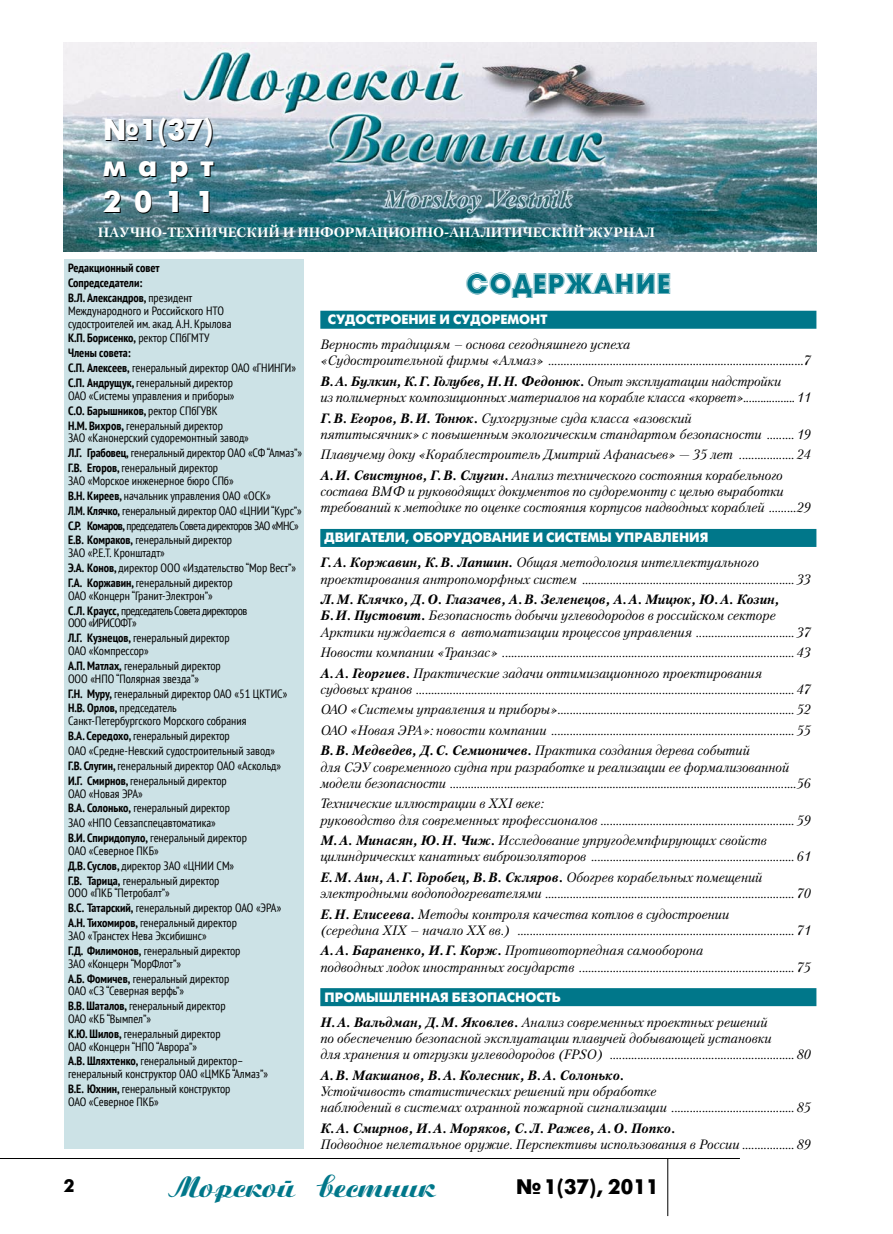
<style>
.page{position:relative;width:893px;height:1234px;background:#fff}
.page>*{position:absolute;margin:0;border:0;box-sizing:border-box;transform-origin:0 0}
.t1{font:700 30px/36px "Futuris C";letter-spacing:.405em;color:#fff;text-align:justify}
.t2{font:800 28.5px "a Avante Titul Gr";color:#00778a}
.t3{font:25.5px "Boyarsky C";letter-spacing:-.05em;color:#00778a}
.t4{font:700 21px "Futuris C";color:#000}
.t5{font:italic 13.5px/16.2px "Petersburg C";color:#000}
.t6{font:700 13.5px "Futuris C";color:#fff}
.t7{font:italic 700 13.5px "Petersburg C";color:#000}
.t8{font:700 13.5px "Petersburg C";color:#fff}
.t9{font:condensed 12px/14.9px "PT Sans";color:#000}
.t10{font:condensed 12px/14.9px "PT Sans";letter-spacing:-.04em;color:#000}
.t11{font:700 condensed 12px/14.9px "PT Sans";color:#000}
.s1{font-weight:400}
.s2{font-weight:700}
</style>
<div class="page">
<hr style="left:0;top:1157px;width:740px;height:1px;background:#000">
<hr style="left:667px;top:1158px;width:1px;height:57px;background:#000">
<div style="left:320px;top:310px;width:496px;height:18px;background:#00778a"></div>
<div style="left:320px;top:529px;width:496px;height:18px;background:#00778a"></div>
<div style="left:320px;top:987px;width:496px;height:18px;background:#00778a"></div>
<img style="left:64px;top:43px;width:752px;height:208px">
<div style="left:64px;top:259px;width:239px;height:889px;background:#cce2e6"></div>
<h1 class="t1" style="left:103px;top:113px;width:112px">№1(37) март 2011</h1>
<p class="t8" style="left:98px;top:224px;width:558px">Научно-технический и информационно-аналитический журнал</p>
<p class="t11" style="left:68px;top:260px;width:126px">Редакционный совет<br>Сопредседатели:<br>В.Л. Александров, <span class="s1">президент</span></p>
<p class="t9" style="left:68px;top:304px;width:165px;line-height:12.8px">Международного и Российского НТО судостроителей им. акад. А.Н. Крылова</p>
<p class="t9" style="left:68px;top:330px;width:230px"><span class="s2">К.П. Борисенко,</span> ректор СПбГМТУ<br><span class="s2">Члены совета:<br>С.П. Алексеев,</span> генеральный директор ОАО «ГНИНГИ» <span class="s2">С.П. Андрущук,</span> генеральный директор</p>
<p class="t9" style="left:68px;top:388px;width:168px">ОАО «Системы управления и приборы»<br><span class="s2">С.О. Барышников,</span> ректор СПбГУВК<br><span class="s2">Н.М. Вихров,</span> генеральный директор</p>
<p class="t9" style="left:68px;top:430px;width:236px">ЗАО «Канонерский судоремонтный завод»<br><span class="s2">Л.Г. Грабовец,</span> генеральный директор ОАО «СФ “Алмаз”»<br><span class="s2">Г.В. Егоров,</span> генеральный директор</p>
<p class="t9" style="left:68px;top:473px;width:235px">ЗАО «Морское инженерное бюро СПб»<br><span class="s2">В.Н. Киреев,</span> начальник управления ОАО «ОСК»<br><span class="s2">Л.М. Клячко,</span> генеральный директор ОАО «ЦНИИ “Курс”» <span class="s2">С.Р. Комаров,</span> председатель Совета директоров ЗАО «МНС» <span class="s2">Е.В. Комраков,</span> генеральный директор</p>
<p class="t9" style="left:68px;top:545px;width:230px">ЗАО «Р.Е.Т. Кронштадт»<br><span class="s2">Э.А. Конов,</span> директор ООО «Издательство “Мор Вест”»<br><span class="s2">Г.А. Коржавин,</span> генеральный директор</p>
<p class="t10" style="left:68px;top:587px;width:181px">ОАО «Концерн “Гранит-Электрон”»<br><span class="s2">С.Л. Краусс,</span> председатель Совета директоров</p>
<p class="t9" style="left:68px;top:615px;width:163px">ООО «ИРИСОФТ»<br><span class="s2">Л.Г. Кузнецов,</span> генеральный директор</p>
<p class="t9" style="left:68px;top:643px;width:154px">ОАО «Компрессор»<br><span class="s2">А.П. Матлах,</span> генеральный директор</p>
<p class="t9" style="left:68px;top:670px;width:221px">ООО «НПО “Полярная звезда”»<br><span class="s2">Г.Н. Муру,</span> генеральный директор ОАО «51 ЦКТИС»<br><span class="s2">Н.В. Орлов,</span> председатель</p>
<p class="t9" style="left:68px;top:713px;width:214px">Санкт-Петербургского Морского собрания<br><span class="s2">В.А. Середохо,</span> генеральный директор<br>ОАО «Средне-Невский судостроительный завод» <span class="s2">Г.В. Слугин,</span> генеральный директор ОАО «Аскольд» <span class="s2">И.Г. Смирнов,</span> генеральный директор</p>
<p class="t9" style="left:68px;top:785px;width:180px">ОАО «Новая ЭРА»<br><span class="s2">В.А. Солонько,</span> генеральный директор<br>ЗАО «НПО Севзапспецавтоматика»<br><span class="s2">В.И. Спиридопуло,</span> генеральный директор</p>
<p class="t9" style="left:68px;top:842px;width:168px">ОАО «Северное ПКБ»<br><span class="s2">Д.В. Суслов,</span> директор ЗАО «ЦНИИ СМ»<br><span class="s2">Г.В. Тарица,</span> генеральный директор</p>
<p class="t9" style="left:68px;top:885px;width:215px">ООО «ПКБ “Петробалт”»<br><span class="s2">В.С. Татарский,</span> генеральный директор ОАО «ЭРА»<br><span class="s2">А.Н. Тихомиров,</span> генеральный директор</p>
<p class="t9" style="left:68px;top:927px;width:174px">ЗАО «Транстех Нева Эксибишнс»<br><span class="s2">Г.Д. Филимонов,</span> генеральный директор</p>
<p class="t9" style="left:68px;top:955px;width:163px">ЗАО «Концерн “МорФлот”»<br><span class="s2">А.Б. Фомичев,</span> генеральный директор</p>
<p class="t9" style="left:68px;top:983px;width:159px">ОАО «СЗ “Северная верфь”»<br><span class="s2">В.В. Шаталов,</span> генеральный директор</p>
<p class="t9" style="left:68px;top:1010px;width:154px">ОАО «КБ “Вымпел”»<br><span class="s2">К.Ю. Шилов,</span> генеральный директор</p>
<p class="t9" style="left:68px;top:1038px;width:177px">ОАО «Концерн “НПО “Аврора”»<br><span class="s2">А.В. Шляхтенко,</span> генеральный директор–</p>
<p class="t9" style="left:68px;top:1066px;width:201px">генеральный конструктор ОАО «ЦМКБ “Алмаз”»<br><span class="s2">В.Е. Юхнин,</span> генеральный конструктор</p>
<p class="t9" style="left:68px;top:1093px;width:92px">ОАО «Северное ПКБ»</p>
<h2 class="t2" style="left:466px;top:269px;width:207px">СОДЕРЖАНИЕ</h2>
<p class="t6" style="left:328px;top:312px;width:221px">СУДОСТРОЕНИЕ И СУДОРЕМОНТ</p>
<p class="t5" style="left:320px;top:336px;width:492px">Верность традициям – основа сегодняшнего успеха<br>«Судостроительной фирмы «Алмаз» ...................................................................................7</p>
<p class="t5" style="left:320px;top:373px;width:492px"><span class="s2">В. А. Булкин, К. Г. Голубев, Н. Н. Федонюк.</span> Опыт эксплуатации надстройки<br>из полимерных композиционных материалов на корабле класса «корвет».................. 11</p>
<p class="t5" style="left:320px;top:410px;width:492px"><span class="s2">Г. В. Егоров, В. И. Тонюк.</span> Сухогрузные суда класса «азовский<br>пятитысячник» с повышенным экологическим стандартом безопасности ......... 19</p>
<p class="t5" style="left:320px;top:444px;width:492px;line-height:20.5px">Плавучему доку «Кораблестроитель Дмитрий Афанасьев» — 35 лет .................. 24<br><span class="s2">А. И. Свистунов, Г. В. Слугин.</span> Анализ технического состояния корабельного</p>
<p class="t5" style="left:320px;top:483px;width:492px">состава ВМФ и руководящих документов по судоремонту с целью выработки требований к методике по оценке состояния корпусов надводных кораблей .........29</p>
<p class="t6" style="left:325px;top:530px;width:385px">ДВИГАТЕЛИ, ОБОРУДОВАНИЕ И СИСТЕМЫ УПРАВЛЕНИЯ</p>
<p class="t5" style="left:320px;top:554px;width:492px"><span class="s2">Г. А. Коржавин, К. В. Лапшин.</span> Общая методология интеллектуального проектирования антропоморфных систем ..................................................................... 33</p>
<p class="t5" style="left:320px;top:591px;width:492px"><span class="s2">Л. М. Клячко, Д. О. Глазачев, А. В. Зеленецов, А. А. Мицюк, Ю. А. Козин,<br>Б. И. Пустовит.</span> Безопасность добычи углеводородов в российском секторе<br>Арктики нуждается в автоматизации процессов управления ................................ 37</p>
<p class="t5" style="left:320px;top:642px;width:492px;line-height:20.5px">Новости компании «Транзас» ............................................................................................... 43<br><span class="s2">А. А. Георгиев.</span> Практические задачи оптимизационного проектирования</p>
<p class="t5" style="left:320px;top:678px;width:492px;line-height:20.5px;text-align:justify">судовых кранов ........................................................................................................................... 47<br>ОАО «Системы управления и приборы»............................................................................. 52<br>ОАО «Новая ЭРА»: новости компании ............................................................................... 55<br><span class="s2">В. В. Медведев, Д. С. Семионичев.</span> Практика создания дерева событий</p>
<p class="t5" style="left:320px;top:758px;width:492px">для СЭУ современного судна при разработке и реализации ее формализованной модели безопасности ...................................................................................................................56</p>
<p class="t5" style="left:320px;top:795px;width:492px">Технические иллюстрации в XXI веке:<br>руководство для современных профессионалов ............................................................... 59</p>
<p class="t5" style="left:320px;top:832px;width:492px"><span class="s2">М. А. Минасян, Ю. Н. Чиж.</span> Исследование упругодемпфирующих свойств цилиндрических канатных виброизоляторов .................................................................. 61</p>
<p class="t5" style="left:320px;top:868px;width:492px"><span class="s2">Е. М. Аин, А. Г. Горобец, В. В. Скляров.</span> Обогрев корабельных помещений электродными водоподогревателями ................................................................................. 70</p>
<p class="t5" style="left:320px;top:905px;width:492px"><span class="s2">Е. Н. Елисеева.</span> Методы контроля качества котлов в судостроении<br>(середина XIX – начало XX вв.) .......................................................................................... 71</p>
<p class="t5" style="left:320px;top:942px;width:492px"><span class="s2">А. А. Бараненко, И. Г. Корж.</span> Противоторпедная самооборона<br>подводных лодок иностранных государств ...................................................................... 75</p>
<p class="t6" style="left:325px;top:989px;width:238px">ПРОМЫШЛЕННАЯ БЕЗОПАСНОСТЬ</p>
<p class="t5" style="left:320px;top:1013px;width:492px"><span class="s2">Н. А. Вальдман, Д. М. Яковлев.</span> Анализ современных проектных решений<br>по обеспечению безопасной эксплуатации плавучей добывающей установки<br>для хранения и отгрузки углеводородов (FPSO) ............................................................ 80</p>
<p class="t7" style="left:320px;top:1066px;width:305px">А. В. Макшанов, В. А. Колесник, В. А. Солонько.</p>
<p class="t5" style="left:320px;top:1082px;width:492px">Устойчивость статистических решений при обработке<br>наблюдений в системах охранной пожарной сигнализации ........................................ 85</p>
<p class="t7" style="left:320px;top:1119px;width:356px">К. А. Смирнов, И. А. Моряков, С. Л. Ражев, А. О. Попко.</p>
<p class="t5" style="left:320px;top:1135px;width:492px">Подводное нелетальное оружие. Перспективы использования в России ................. 89</p>
<h3 class="t3" style="left:168px;top:1170px;width:270px">Морской вестник</h3>
<h3 class="t4" style="left:516px;top:1174px;width:144px">№ 1(37), 2011</h3>
</div>
